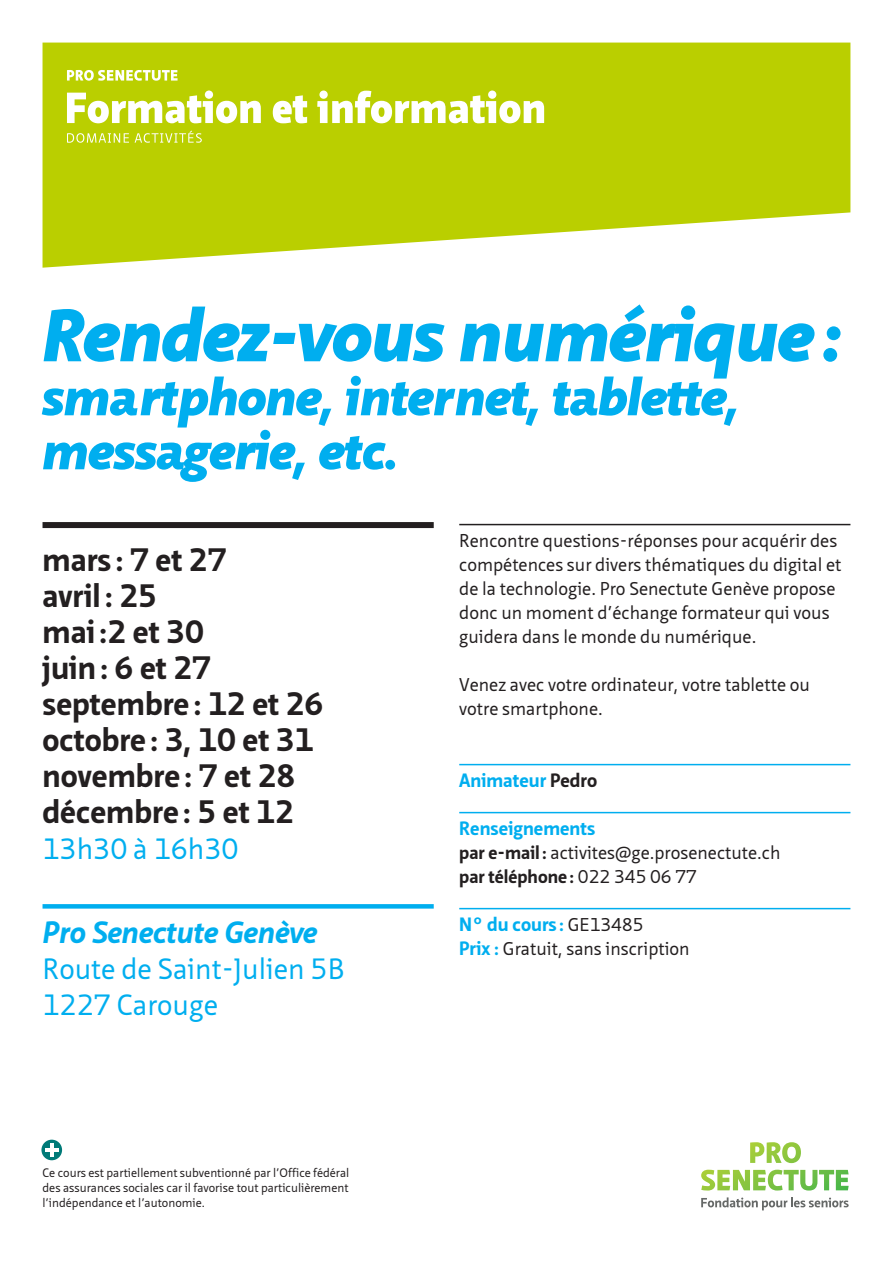
<style>
.page{position:relative;width:893px;height:1263px;background:#fff}
.page>*{position:absolute;margin:0;border:0;box-sizing:border-box;transform-origin:0 0}
.t1{font:italic 900 72px "Neue Sans Pro";letter-spacing:-.01em;color:#00aeef}
.t2{font:italic 900 51px/54px "Neue Sans Pro";letter-spacing:-.01em;color:#00aeef}
.t3{font:700 31.5px/36px "Neue Sans Pro";color:#231f20}
.t4{font:italic 700 30px "Neue Sans Pro";color:#00aeef}
.t5{font:28.5px/36px "Neue Sans Pro";color:#00aeef}
.t6{font:700 18.75px "Neue Sans Pro";color:#00aeef}
.t7{font:18px/24px "Neue Sans Pro";color:#231f20}
.t8{font:12px/15px "Neue Sans Pro";color:#231f20;text-align:justify}
.s1{color:#231f20}
.s2{font-weight:700}
.s3{font-weight:400;font-size:18px;color:#231f20}
.s4{font-weight:700;font-size:18.75px;color:#00aeef}
</style>
<div class="page">
<svg style="left:43px;top:43px;width:807px;height:225px;background:#c3d522"></svg>
<hr style="left:459px;top:524px;width:391px;height:1px;background:#231f20">
<hr style="left:459px;top:764px;width:391px;height:1px;background:#00aeef">
<hr style="left:459px;top:812px;width:391px;height:1px;background:#00aeef">
<hr style="left:459px;top:908px;width:391px;height:1px;background:#00aeef">
<div style="left:43px;top:522px;width:391px;height:6px;background:#231f20"></div>
<div style="left:43px;top:904px;width:391px;height:5px;background:#00aeef"></div>
<div style="left:41px;top:1140px;width:21px;height:20px;background:#007a78;border-radius:50%"></div>
<hr style="left:50px;top:1143px;width:4px;height:13px;background:#fff">
<hr style="left:45px;top:1148px;width:13px;height:4px;background:#fff">
<img style="left:701px;top:1142px;width:148px;height:48px">
<svg style="left:701px;top:1197px;width:148px;height:13px"></svg>
<svg style="left:67px;top:91px;width:194px;height:32px"></svg>
<svg style="left:273px;top:95px;width:34px;height:28px"></svg>
<svg style="left:317px;top:91px;width:227px;height:32px"></svg>
<svg style="left:67px;top:133px;width:62px;height:10px"></svg>
<svg style="left:135px;top:131px;width:67px;height:12px"></svg>
<svg style="left:67px;top:70px;width:111px;height:11px"></svg>
<h1 class="t1" style="left:43px;top:287px;width:803px">Rendez-vous numérique:</h1>
<h2 class="t2" style="left:43px;top:369px;width:700px">smartphone, internet, tablette, messagerie, etc.</h2>
<h3 class="t3" style="left:43px;top:541px;width:282px">mars : 7 et 27<br>avril: 25<br>mai:2 et 30<br>juin: 6 et 27 septembre: 12 et 26 octobre: 3, 10 et 31 novembre: 7 et 28 décembre: 5 et 12</h3>
<h3 class="t5" style="left:43px;top:830px;width:198px">13h30 à 16h30</h3>
<h3 class="t4" style="left:43px;top:912px;width:276px">Pro Senectute Genève</h3>
<h3 class="t5" style="left:43px;top:950px;width:303px">Route de Saint-Julien 5B<br>1227 Carouge</h3>
<p class="t8" style="left:43px;top:1165px;width:308px">Ce cours est partiellement subventionné par l’Office fédéral des assurances sociales car il favorise tout particulièrement l’indépendance et l’autonomie.</p>
<p class="t7" style="left:459px;top:528px;width:384px">Rencontre questions-réponses pour acquérir des compétences sur divers thématiques du digital et de la technologie. Pro Senectute Genève propose donc un moment d’échange formateur qui vous guidera dans le monde du numérique.</p>
<p class="t7" style="left:459px;top:672px;width:352px">Venez avec votre ordinateur, votre tablette ou votre smartphone.</p>
<p class="t6" style="left:459px;top:768px;width:139px">Animateur <span class="s1">Pedro</span></p>
<p class="t6" style="left:459px;top:816px;width:138px">Renseignements</p>
<p class="t7" style="left:459px;top:840px;width:323px"><span class="s2">par e-mail:</span> activites@ge.prosenectute.ch <span class="s2">par téléphone:</span> 022 345 06 77</p>
<p class="t6" style="left:459px;top:912px;width:186px">N° du cours : <span class="s3">GE13485</span></p>
<p class="t7" style="left:459px;top:936px;width:232px"><span class="s4">Prix :</span> Gratuit, sans inscription</p>
</div>
